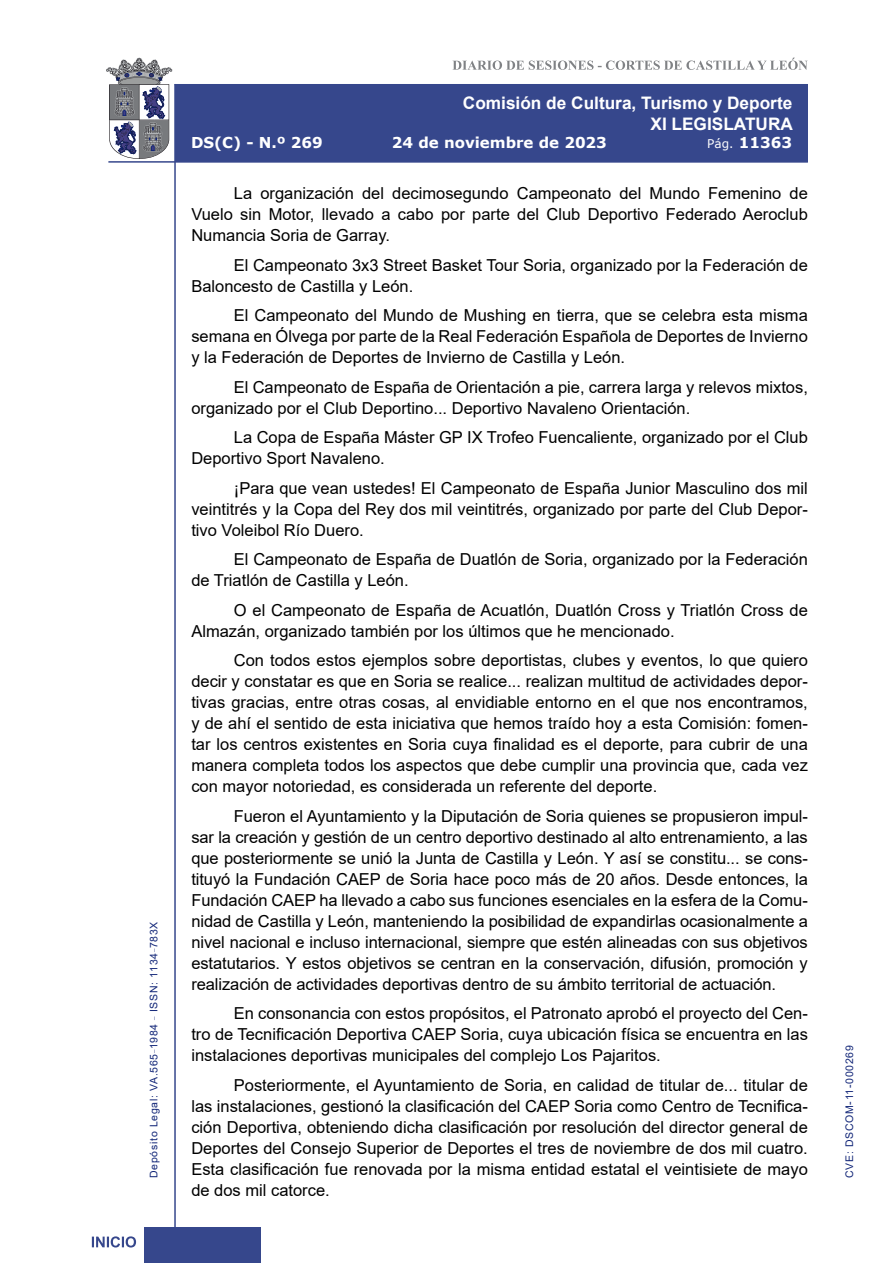
<style>
.page{position:relative;width:893px;height:1263px;background:#fff}
.page>*{position:absolute;margin:0;border:0;box-sizing:border-box;transform-origin:0 0}
.t1{font:700 17.25px/20.7px "Arial";color:#fff;text-align:right}
.t2{font:16.5px/21px "Arial";color:#000;text-align:justify}
.t3{font:700 15px "Verdana";color:#fff}
.t4{font:10.5px "Arial";letter-spacing:.065em;color:#122678}
.s1{font-weight:400;font-size:12px}
</style>
<div class="page">
<svg style="left:452px;top:58px;width:356px;height:12px"></svg>
<hr style="left:174px;top:84px;width:2px;height:1179px;background:#36478c">
<div style="left:144px;top:1227px;width:117px;height:36px;background:#36478c"></div>
<div style="left:175px;top:84px;width:633px;height:78px;background:#36478c"></div>
<hr style="left:108px;top:161px;width:700px;height:2px;background:#36478c">
<svg style="left:92px;top:1236px;width:44px;height:11px"></svg>
<svg style="left:106px;top:58px;width:66px;height:101px"></svg>
<p class="t4" style="left:146px;top:1178px;width:258px;rotate:-90deg">Depósito Legal: VA.565<sup>_</sup>1984 <sup>_</sup> ISSN: 1134<sup>_</sup>783X</p>
<p class="t1" style="left:463px;top:93px;width:332px">Comisión de Cultura, Turismo y Deporte<br>XI LEGISLATURA</p>
<p class="t3" style="left:191px;top:132px;width:133px">DS(C) - N.º 269</p>
<p class="t3" style="left:392px;top:132px;width:216px">24 de noviembre de 2023</p>
<p class="t3" style="left:707px;top:132px;width:86px"><span class="s1">Pág.</span> 11363</p>
<p class="t2" style="left:191px;top:183px;width:618px;text-indent:43px">La organización del decimosegundo Campeonato del Mundo Femenino de Vuelo sin Motor, llevado a cabo por parte del Club Deportivo Federado Aeroclub Numancia Soria de Garray.</p>
<p class="t2" style="left:191px;top:254px;width:618px;text-indent:43px">El Campeonato 3x3 Street Basket Tour Soria, organizado por la Federación de<br>Baloncesto de Castilla y León.</p>
<p class="t2" style="left:191px;top:305px;width:618px;text-indent:43px">El Campeonato del Mundo de Mushing en tierra, que se celebra esta misma semana en Ólvega por parte de la Real Federación Española de Deportes de Invierno y la Federación de Deportes de Invierno de Castilla y León.</p>
<p class="t2" style="left:191px;top:376px;width:618px;text-indent:43px">El Campeonato de España de Orientación a pie, carrera larga y relevos mixtos, organizado por el Club Deportino... Deportivo Navaleno Orientación.</p>
<p class="t2" style="left:191px;top:427px;width:618px;text-indent:43px">La Copa de España Máster GP IX Trofeo Fuencaliente, organizado por el Club<br>Deportivo Sport Navaleno.</p>
<p class="t2" style="left:191px;top:477px;width:618px;text-indent:43px">¡Para que vean ustedes! El Campeonato de España Junior Masculino dos mil veintitrés y la Copa del Rey dos mil veintitrés, organizado por parte del Club Depor&shy;tivo Voleibol Río Duero.</p>
<p class="t2" style="left:191px;top:549px;width:618px;text-indent:43px">El Campeonato de España de Duatlón de Soria, organizado por la Federación de Triatlón de Castilla y León.</p>
<p class="t2" style="left:191px;top:599px;width:618px;text-indent:43px">O el Campeonato de España de Acuatlón, Duatlón Cross y Triatlón Cross de<br>Almazán, organizado también por los últimos que he mencionado.</p>
<p class="t2" style="left:191px;top:650px;width:618px;text-indent:43px">Con todos estos ejemplos sobre deportistas, clubes y eventos, lo que quiero decir y constatar es que en Soria se realice... realizan multitud de actividades depor&shy;tivas gracias, entre otras cosas, al envidiable entorno en el que nos encontramos, y de ahí el sentido de esta iniciativa que hemos traído hoy a esta Comisión: fomen&shy;tar los centros existentes en Soria cuya finalidad es el deporte, para cubrir de una manera completa todos los aspectos que debe cumplir una provincia que, cada vez con mayor notoriedad, es considerada un referente del deporte.</p>
<p class="t2" style="left:191px;top:805px;width:618px;text-indent:43px">Fueron el Ayuntamiento y la Diputación de Soria quienes se propusieron impul&shy;sar la creación y gestión de un centro deportivo destinado al alto entrenamiento, a las que posteriormente se unió la Junta de Castilla y León. Y así se constitu... se cons&shy;tituyó la Fundación CAEP de Soria hace poco más de 20 años. Desde entonces, la Fundación CAEP ha llevado a cabo sus funciones esenciales en la esfera de la Comu&shy;nidad de Castilla y León, manteniendo la posibilidad de expandirlas ocasionalmente a nivel nacional e incluso internacional, siempre que estén alineadas con sus objetivos estatutarios. Y estos objetivos se centran en la conservación, difusión, promoción y realización de actividades deportivas dentro de su ámbito territorial de actuación.</p>
<p class="t2" style="left:191px;top:1003px;width:618px;text-indent:43px">En consonancia con estos propósitos, el Patronato aprobó el proyecto del Cen&shy;tro de Tecnificación Deportiva CAEP Soria, cuya ubicación física se encuentra en las instalaciones deportivas municipales del complejo Los Pajaritos.</p>
<p class="t2" style="left:191px;top:1074px;width:618px;text-indent:43px">Posteriormente, el Ayuntamiento de Soria, en calidad de titular de... titular de las instalaciones, gestionó la clasificación del CAEP Soria como Centro de Tecnifica&shy;ción Deportiva, obteniendo dicha clasificación por resolución del director general de Deportes del Consejo Superior de Deportes el tres de noviembre de dos mil cuatro.<br>Esta clasificación fue renovada por la misma entidad estatal el veintisiete de mayo de dos mil catorce.</p>
<p class="t4" style="left:842px;top:1178px;width:134px;rotate:-90deg">CVE: DSCOM-11-000269</p>
</div>
